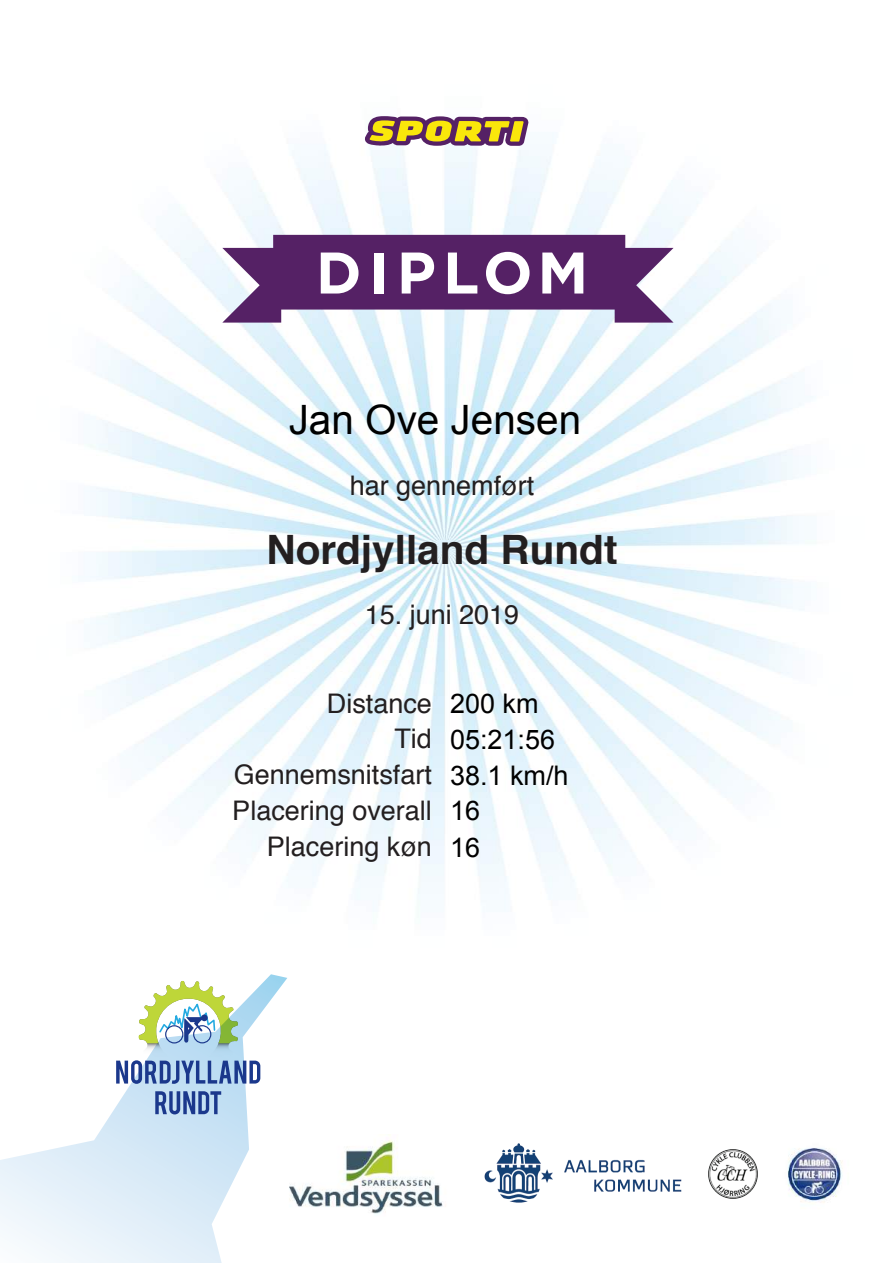
<style>
.page{position:relative;width:893px;height:1263px;background:#fff}
.page>*{position:absolute;margin:0;border:0;box-sizing:border-box;transform-origin:0 0}
.t1{font:700 58.5px "Gotham";letter-spacing:.12em;color:#fff}
.t2{font:700 40.5px "Helvetica";color:#231f20}
.t3{font:40.5px "Arial";color:#000}
.t4{font:27px/36px "Helvetica";color:#231f20;text-align:right}
.t5{font:27px/37.5px "Arial";color:#000}
</style>
<div class="page">
<img style="left:84px;top:133px;width:729px;height:779px">
<svg style="left:365px;top:116px;width:164px;height:30px;background:#ab8b53"></svg>
<svg style="left:222px;top:235px;width:451px;height:88px;background:#764f85"></svg>
<img style="left:708px;top:1149px;width:50px;height:50px">
<img style="left:788px;top:1148px;width:55px;height:55px">
<img style="left:484px;top:1143px;width:198px;height:60px">
<img style="left:289px;top:1134px;width:154px;height:80px">
<svg style="left:0;top:974px;width:287px;height:289px"></svg>
<svg style="left:139px;top:1043px;width:99px;height:17px;background:#bedbee"></svg>
<svg style="left:116px;top:1060px;width:144px;height:24px;background:#7691c2"></svg>
<svg style="left:155px;top:1091px;width:66px;height:23px;background:#6985bb"></svg>
<svg style="left:139px;top:981px;width:99px;height:62px"></svg>
<h1 class="t1" style="left:316px;top:239px;width:274px">DIPLOM</h1>
<h2 class="t3" style="left:289px;top:398px;width:294px">Jan Ove Jensen</h2>
<p class="t4" style="left:350px;top:468px;width:186px">har gennemført</p>
<h2 class="t2" style="left:266px;top:517px;width:353px">Nordjylland Rundt</h2>
<p class="t4" style="left:365px;top:597px;width:156px">15. juni 2019</p>
<p class="t4" style="left:232px;top:686px;width:201px">Distance<br>Tid<br>Gennemsnitsfart<br>Placering overall<br>Placering køn</p>
<p class="t5" style="left:450px;top:685px;width:90px">200 km</p>
<p class="t5" style="left:450px;top:722px;width:120px;line-height:36px">05:21:56<br>38.1 km/h</p>
<p class="t5" style="left:450px;top:791px;width:32px">16<br>16</p>
</div>
